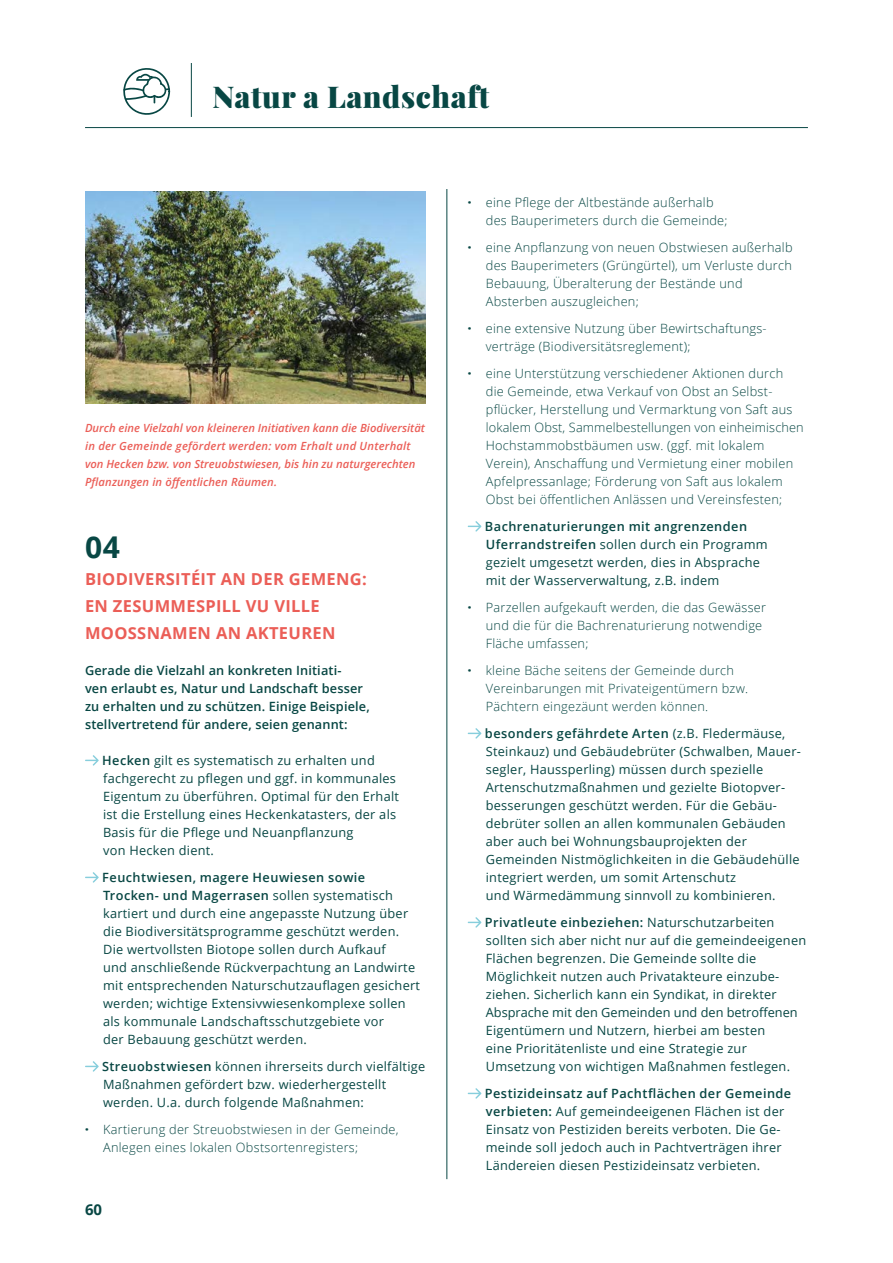
<style>
.page{position:relative;width:893px;height:1263px;background:#fff}
.page>*{position:absolute;margin:0;border:0;box-sizing:border-box;transform-origin:0 0}
.t1{font:900 30px "Playfair Display";letter-spacing:.02em;color:#084744}
.t2{font:700 30px "Open Sans";color:#084744}
.t3{font:700 16.5px/27px "Open Sans";letter-spacing:.02em;color:#eb5e57}
.t4{font:700 15px "Open Sans";color:#084744}
.t5{font:12.75px/18px "Open Sans";letter-spacing:.02em;color:#084744}
.t6{font:300 12.75px/18px "Open Sans";letter-spacing:.02em;color:#084744}
.t7{font:600 12.75px/18px "Open Sans";letter-spacing:.01em;color:#084744}
.t8{font:italic 600 11.25px/18px "Open Sans";color:#eb5e57}
.s1{font-weight:600}
.s2{font-weight:800}
</style>
<div class="page">
<hr style="left:85px;top:127px;width:723px;height:1px;background:#084744">
<hr style="left:191px;top:63px;width:1px;height:54px;background:#084744">
<svg style="left:123px;top:68px;width:47px;height:47px"></svg>
<img style="left:85px;top:191px;width:340px;height:213px">
<hr style="left:446px;top:189px;width:1px;height:990px;background:#084744">
<svg style="left:85px;top:755px;width:14px;height:10px"></svg>
<svg style="left:85px;top:872px;width:14px;height:10px"></svg>
<svg style="left:85px;top:1061px;width:14px;height:10px"></svg>
<svg style="left:468px;top:521px;width:13px;height:10px"></svg>
<svg style="left:468px;top:728px;width:13px;height:10px"></svg>
<svg style="left:468px;top:917px;width:13px;height:10px"></svg>
<svg style="left:468px;top:1088px;width:13px;height:10px"></svg>
<h1 class="t1" style="left:213px;top:77px;width:278px">Natur a Landschaft</h1>
<p class="t8" style="left:85px;top:419px;width:341px">Durch eine Vielzahl von kleineren Initiativen kann die Biodiversität in der Gemeinde gefördert werden: vom Erhalt und Unterhalt von Hecken bzw. von Streuobstwiesen, bis hin zu naturgerechten Pflanzungen in öffentlichen Räumen.</p>
<h1 class="t2" style="left:85px;top:526px;width:36px">04</h1>
<p class="t3" style="left:85px;top:565px;width:41px">BIODIVERSIT</p>
<p class="t3" style="left:191px;top:565px;width:72px">ÉIT AN DER</p>
<p class="t3" style="left:289px;top:565px;width:25px">GEME</p>
<p class="t3" style="left:336px;top:565px;width:32px">NG:</p>
<p class="t3" style="left:85px;top:592px;width:252px">EN ZESUMMESPILL VU VILLE<br>M OOSSNAMEN AN AKTEUREN</p>
<p class="t7" style="left:85px;top:661px;width:286px">Gerade die Vielzahl an konkreten Initiati-<br>ven erlaubt es, Natur und Landschaft besser zu erhalten und zu schützen. Einige Beispiele, stellvertretend für andere, seien genannt:</p>
<p class="t5" style="left:102px;top:751px;width:298px"><span class="s1">Hecken</span> gilt es systematisch zu erhalten und fachgerecht zu pflegen und ggf. in kommunales Eigentum zu überführen. Optimal für den Erhalt ist die Erstellung eines Heckenkatasters, der als Basis für die Pflege und Neuanpflanzung<br>von Hecken dient.</p>
<p class="t5" style="left:102px;top:868px;width:319px"><span class="s1">Feuchtwiesen, magere Heuwiesen sowie Trocken- und Magerrasen</span> sollen systematisch kartiert und durch eine angepasste Nutzung über die Biodiversitätsprogramme geschützt werden.<br>Die wertvollsten Biotope sollen durch Aufkauf<br>und anschließende Rückverpachtung an Landwirte mit entsprechenden Naturschutzauflagen gesichert werden; wichtige Extensivwiesenkomplexe sollen als kommunale Landschaftsschutzgebiete vor<br>der Bebauung geschützt werden.</p>
<p class="t5" style="left:102px;top:1057px;width:325px"><span class="s1">Streuobstwiesen</span> können ihrerseits durch vielfältige<br>Maßnahmen gefördert bzw. wiederhergestellt werden. U.a. durch folgende Maßnahmen:</p>
<p class="t6" style="left:103px;top:1120px;width:297px;text-indent:-18px"><span class="s2">·</span> Kartierung der Streuobstwiesen in der Gemeinde,<br>Anlegen eines lokalen Obstsortenregisters;</p>
<p class="t4" style="left:85px;top:1199px;width:19px">60</p>
<p class="t6" style="left:486px;top:193px;width:243px;text-indent:-18px"><span class="s2">·</span> eine Pflege der Altbestände außerhalb des Bauperimeters durch die Gemeinde;</p>
<p class="t6" style="left:486px;top:238px;width:308px;text-indent:-18px"><span class="s2">·</span> eine Anpflanzung von neuen Obstwiesen außerhalb des Bauperimeters (Grüngürtel), um Verluste durch Bebauung, Überalterung der Bestände und Absterben auszugleichen;</p>
<p class="t6" style="left:486px;top:319px;width:282px;text-indent:-18px"><span class="s2">·</span> eine extensive Nutzung über Bewirtschaftungs&shy;verträge (Biodiversitätsreglement);</p>
<p class="t6" style="left:486px;top:364px;width:319px;text-indent:-18px"><span class="s2">·</span> eine Unterstützung verschiedener Aktionen durch die Gemeinde, etwa Verkauf von Obst an Selbst&shy;pflücker, Herstellung und Vermarktung von Saft aus lokalem Obst, Sammelbestellungen von einheimischen Hochstammobstbäumen usw. (ggf. mit lokalem Verein), Anschaffung und Vermietung einer mobilen Apfelpressanlage; Förderung von Saft aus lokalem Obst bei öffentlichen Anlässen und Vereinsfesten;</p>
<p class="t5" style="left:485px;top:517px;width:284px"><span class="s1">Bachrenaturierungen mit angrenzenden Uferrandstreifen</span> sollen durch ein Programm gezielt umgesetzt werden, dies in Absprache mit der Wasserverwaltung, z.B. indem</p>
<p class="t6" style="left:486px;top:598px;width:282px;text-indent:-18px"><span class="s2">·</span> Parzellen aufgekauft werden, die das Gewässer und die für die Bachrenaturierung notwendige<br>Fläche umfassen;</p>
<p class="t6" style="left:486px;top:661px;width:264px;text-indent:-18px"><span class="s2">·</span> kleine Bäche seitens der Gemeinde durch<br>Vereinbarungen mit Privateigentümern bzw.<br>Pächtern eingezäunt werden können.</p>
<p class="t5" style="left:485px;top:724px;width:317px"><span class="s1">besonders gefährdete Arten</span> (z.B. Fledermäuse, Steinkauz) und Gebäudebrüter (Schwalben, Mauer&shy;segler, Haussperling) müssen durch spezielle Artenschutzmaßnahmen und gezielte Biotopver&shy;besserungen geschützt werden. Für die Gebäu&shy;debrüter sollen an allen kommunalen Gebäuden aber auch bei Wohnungsbauprojekten der Gemeinden Nistmöglichkeiten in die Gebäudehülle integriert werden, um somit Artenschutz<br>und Wärmedämmung sinnvoll zu kombinieren.</p>
<p class="t5" style="left:485px;top:913px;width:323px"><span class="s1">Privatleute einbeziehen:</span> Naturschutzarbeiten sollten sich aber nicht nur auf die gemeindeeigenen Flächen begrenzen. Die Gemeinde sollte die Möglichkeit nutzen auch Privatakteure einzube&shy;ziehen. Sicherlich kann ein Syndikat, in direkter Absprache mit den Gemeinden und den betroffenen Eigentümern und Nutzern, hierbei am besten<br>eine Prioritätenliste und eine Strategie zur Umsetzung von wichtigen Maßnahmen festlegen.</p>
<p class="t5" style="left:485px;top:1084px;width:308px"><span class="s1">Pestizideinsatz auf Pachtflächen der Gemeinde verbieten:</span> Auf gemeindeeigenen Flächen ist der Einsatz von Pestiziden bereits verboten. Die Ge&shy;meinde soll jedoch auch in Pachtverträgen ihrer Ländereien diesen Pestizideinsatz verbieten.</p>
</div>
